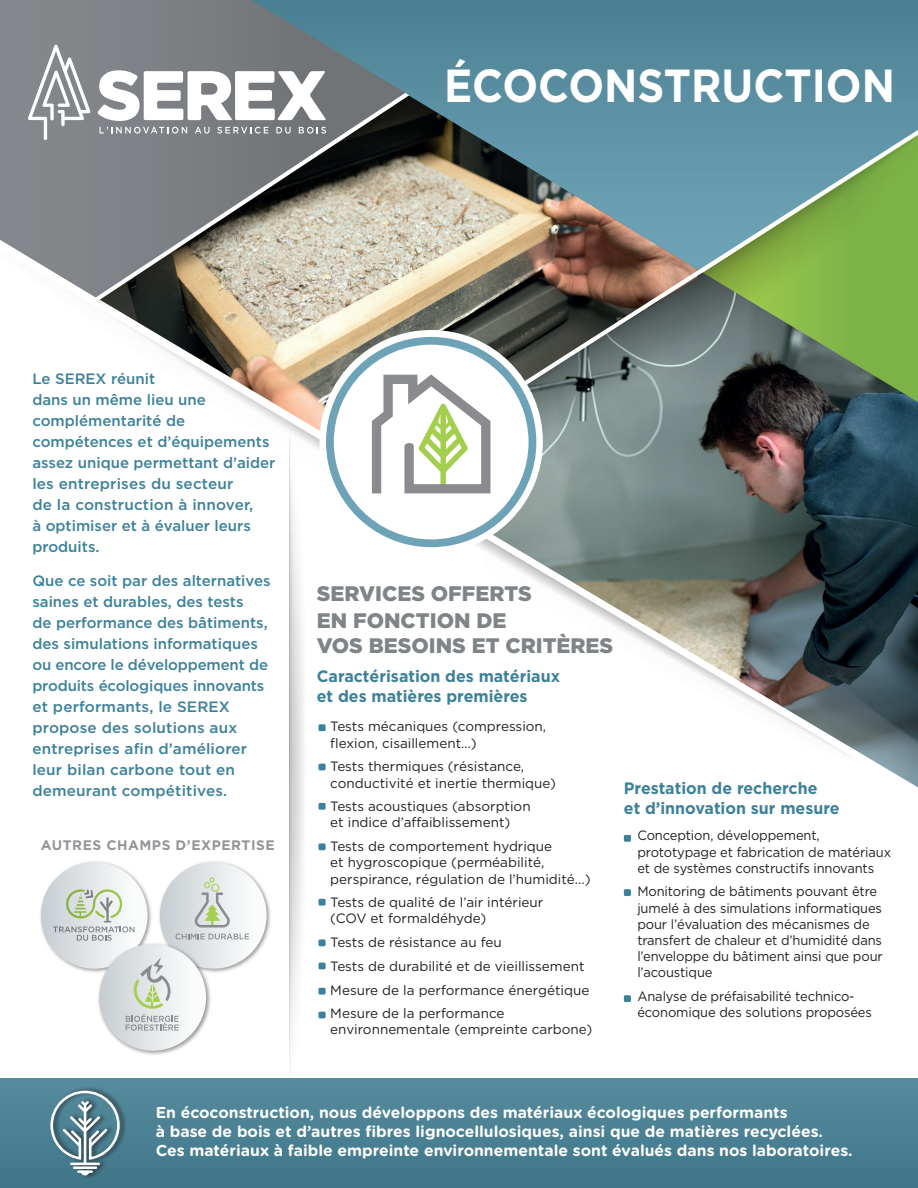
<style>
.page{position:relative;width:918px;height:1188px;background:#fff}
.page>*{position:absolute;margin:0;border:0;box-sizing:border-box;transform-origin:0 0}
.t1{font:700 46.35px "Gotham";color:#fff;scale:.91 1}
.t2{font:900 21px/26.2px "Gotham";color:#7f8487}
.t3{font:700 16.5px/19.5px "Gotham";color:#3c819a}
.t4{font:700 15.75px/18.9px "Gotham Rounded";color:#fff}
.t5{font:500 15px/21px "Gotham";color:#3c819a}
.t6{font:700 13.8px "Gotham";letter-spacing:.035em;color:#939598}
.t7{font:13.5px/16.2px "Gotham";letter-spacing:-.01em;color:#231f20}
.t8{font:13.5px/16.2px "Gotham";letter-spacing:-.01em;color:#231f20;scale:.96 1}
</style>
<div class="page">
<svg style="left:406px;top:0;width:512px;height:97px;background:#51879a"></svg>
<svg style="left:0;top:0;width:406px;height:203px;background:#748188"></svg>
<svg style="left:422px;top:97px;width:496px;height:109px;background:#669195"></svg>
<svg style="left:289px;top:799px;width:15px;height:270px"></svg>
<img style="left:0;top:206px;width:918px;height:593px">
<svg style="left:312px;top:322px;width:239px;height:239px"></svg>
<svg style="left:96px;top:88px;width:322px;height:247px;background:#928f86"></svg>
<svg style="left:98px;top:70px;width:228px;height:51px"></svg>
<svg style="left:28px;top:45px;width:62px;height:95px"></svg>
<svg style="left:100px;top:127px;width:87px;height:7px"></svg>
<svg style="left:195px;top:127px;width:15px;height:7px"></svg>
<svg style="left:217px;top:127px;width:51px;height:7px"></svg>
<svg style="left:276px;top:127px;width:15px;height:7px"></svg>
<svg style="left:299px;top:127px;width:27px;height:7px"></svg>
<div style="left:330px;top:341px;width:202px;height:202px;background:#fff;border-radius:50%"></div>
<div style="left:326px;top:337px;width:210px;height:210px;border:8px solid #6ea2b6;border-radius:50%"></div>
<svg style="left:372px;top:374px;width:118px;height:119px"></svg>
<img style="left:40px;top:861px;width:231px;height:112px">
<div style="left:41px;top:862px;width:107px;height:107px;background:linear-gradient(to right,#c8cfd2,#fff);border-radius:53px"></div>
<svg style="left:53px;top:889px;width:82px;height:52px"></svg>
<div style="left:160px;top:862px;width:107px;height:107px;background:linear-gradient(to right,#c8cfd3,#fff);border-radius:53px"></div>
<svg style="left:175px;top:934px;width:74px;height:5px"></svg>
<svg style="left:194px;top:877px;width:36px;height:50px;background:#cfd6c9"></svg>
<img style="left:96px;top:940px;width:117px;height:115px">
<div style="left:99px;top:944px;width:107px;height:107px;background:linear-gradient(to right,#c7ced1,#fff);border-radius:53px"></div>
<svg style="left:126px;top:957px;width:53px;height:74px;background:#d3d9d2"></svg>
<div style="left:624px;top:995px;width:7px;height:7px;background:#3c819a;border-radius:2px"></div>
<div style="left:319px;top:939px;width:7px;height:7px;background:#3c819a;border-radius:2px"></div>
<div style="left:319px;top:963px;width:7px;height:6px;background:#3c819a;border-radius:2px"></div>
<div style="left:319px;top:988px;width:7px;height:7px;background:#3c819a;border-radius:2px"></div>
<div style="left:319px;top:1012px;width:7px;height:6px;background:#3c819a;border-radius:2px"></div>
<div style="left:0;top:1078px;width:918px;height:110px;background:#4b8194"></div>
<div style="left:50px;top:1086px;width:78px;height:94px;background:#231f20;opacity:.75"></div>
<svg style="left:50px;top:1091px;width:70px;height:85px"></svg>
<div style="left:319px;top:724px;width:7px;height:7px;background:#3c819a;border-radius:2px"></div>
<div style="left:319px;top:764px;width:7px;height:6px;background:#3c819a;border-radius:2px"></div>
<div style="left:319px;top:803px;width:7px;height:7px;background:#3c819a;border-radius:2px"></div>
<div style="left:319px;top:843px;width:7px;height:7px;background:#3c819a;border-radius:2px"></div>
<div style="left:319px;top:899px;width:7px;height:7px;background:#3c819a;border-radius:2px"></div>
<div style="left:624px;top:835px;width:7px;height:7px;background:#3c819a;border-radius:2px"></div>
<div style="left:624px;top:889px;width:7px;height:7px;background:#3c819a;border-radius:2px"></div>
<h1 class="t1" style="left:444px;top:59px;width:497px">ÉCOCONSTRUCTION</h1>
<p class="t5" style="left:32px;top:367px;width:245px">Le SEREX réunit<br>dans un même lieu une complémentarité de compétences et d’équipements assez unique permettant d’aider les entreprises du secteur<br>de la construction à innover,<br>à optimiser et à évaluer leurs produits.</p>
<p class="t5" style="left:32px;top:570px;width:240px">Que ce soit par des alternatives saines et durables, des tests<br>de performance des bâtiments, des simulations informatiques ou encore le développement de produits écologiques innovants et performants, le SEREX propose des solutions aux entreprises afin d’améliorer leur bilan carbone tout en demeurant compétitives.</p>
<p class="t6" style="left:41px;top:837px;width:235px">AUTRES CHAMPS D’EXPERTISE</p>
<h2 class="t2" style="left:317px;top:580px;width:298px">SERVICES OFFERTS<br>EN FONCTION DE<br>VOS BESOINS ET CRITÈRES</h2>
<p class="t3" style="left:317px;top:666px;width:245px">Caractérisation des matériaux et des matières premières</p>
<p class="t7" style="left:330px;top:718px;width:217px">Tests mécaniques (compression, flexion, cisaillement…)</p>
<p class="t7" style="left:330px;top:758px;width:227px">Tests thermiques (résistance, conductivité et inertie thermique)</p>
<p class="t7" style="left:330px;top:798px;width:202px">Tests acoustiques (absorption et indice d’affaiblissement)</p>
<p class="t7" style="left:330px;top:838px;width:262px">Tests de comportement hydrique<br>et hygroscopique (perméabilité, perspirance, régulation de l’humidité...)</p>
<p class="t7" style="left:330px;top:894px;width:215px">Tests de qualité de l’air intérieur (COV et formaldéhyde)</p>
<p class="t7" style="left:330px;top:930px;width:261px;line-height:23.7px">Tests de résistance au feu<br>Tests de durabilité et de vieillissement<br>Mesure de la performance énergétique<br>Mesure de la performance</p>
<p class="t7" style="left:330px;top:1021px;width:264px">environnementale (empreinte carbone)</p>
<p class="t3" style="left:624px;top:778px;width:217px">Prestation de recherche<br>et d’innovation sur mesure</p>
<p class="t8" style="left:637px;top:827px;width:266px">Conception, développement, prototypage et fabrication de matériaux et de systèmes constructifs innovants</p>
<p class="t8" style="left:637px;top:883px;width:257px">Monitoring de bâtiments pouvant être jumelé à des simulations informatiques pour l’évaluation des mécanismes de transfert de chaleur et d’humidité dans l’enveloppe du bâtiment ainsi que pour l’acoustique</p>
<p class="t8" style="left:637px;top:988px;width:246px">Analyse de préfaisabilité technico&shy;économique des solutions proposées</p>
<p class="t4" style="left:156px;top:1103px;width:699px">En écoconstruction, nous développons des matériaux écologiques performants<br>à base de bois et d’autres fibres lignocellulosiques, ainsi que de matières recyclées.<br>Ces matériaux à faible empreinte environnementale sont évalués dans nos laboratoires.</p>
</div>
